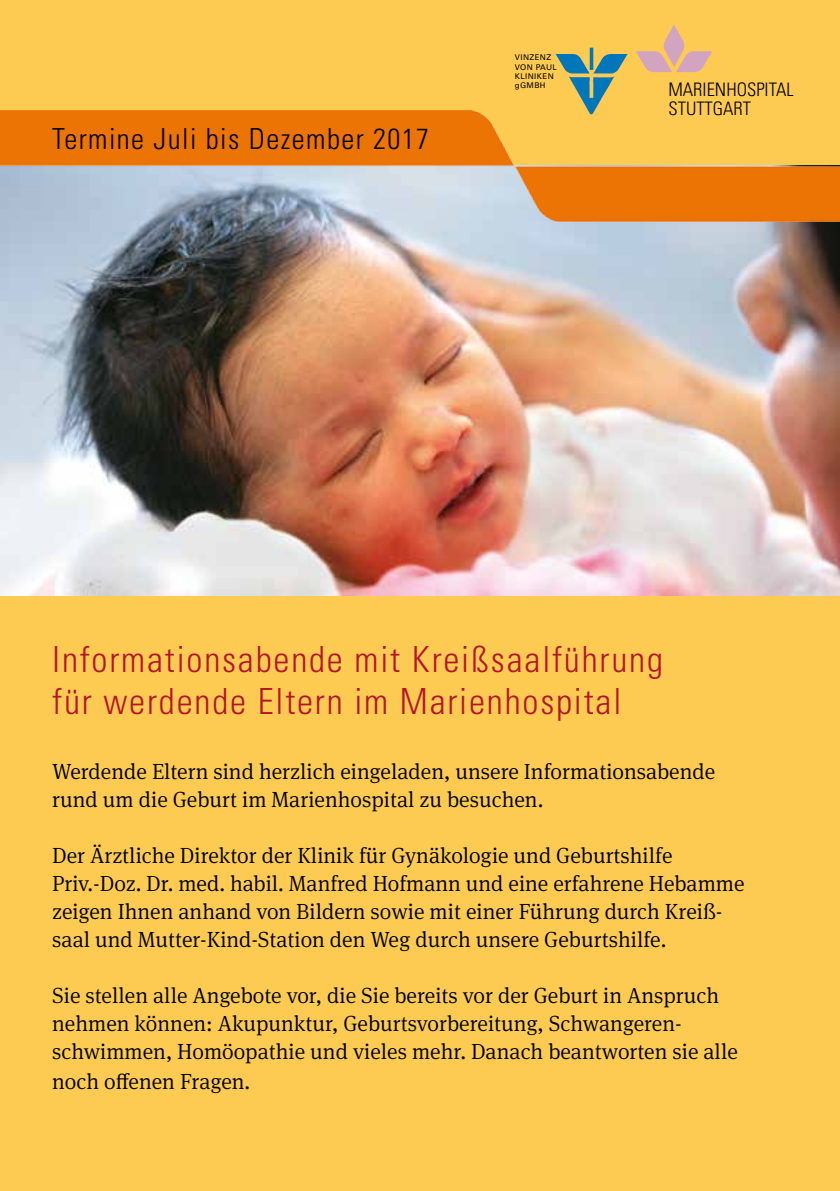
<style>
.page{position:relative;width:840px;height:1191px;background:#fff}
.page>*{position:absolute;margin:0;border:0;box-sizing:border-box;transform-origin:0 0}
.t1{font:300 condensed 36px/42px "Univers";letter-spacing:.05em;color:#b5152b}
.t2{font:300 condensed 29px "Univers";letter-spacing:.05em;color:#000}
.t3{font:300 22px/28px "Meta Serif OT";color:#000}
.t4{font:300 condensed 18.6px/19px "Univers";color:#000}
.t5{font:7.8px/9.4px "Univers";letter-spacing:.05em;color:#000}
</style>
<div class="page">
<div style="left:0;top:0;width:839px;height:1191px;background:#fdcb52"></div>
<img style="left:0;top:166px;width:839px;height:429px">
<img style="left:0;top:110px;width:523px;height:73px">
<img style="left:636px;top:25px;width:75px;height:47px">
<img style="left:555px;top:48px;width:72px;height:26px">
<h2 class="t2" style="left:52px;top:121px;width:378px">Termine Juli bis Dezember 2017</h2>
<p class="t5" style="left:514px;top:53px;width:44px">VINZENZ<br>VON PAUL<br>KLINIKEN gGMBH</p>
<p class="t4" style="left:668px;top:80px;width:127px">MARIENHOSPITAL<br>STUTTGART</p>
<h1 class="t1" style="left:52px;top:639px;width:612px">Informationsabende mit Kreißsaalführung für werdende Eltern im Marienhospital</h1>
<p class="t3" style="left:52px;top:757px;width:664px">Werdende Eltern sind herzlich eingeladen, unsere Informationsabende rund um die Geburt im Marienhospital zu besuchen.</p>
<p class="t3" style="left:52px;top:841px;width:693px">Der Ärztliche Direktor der Klinik für Gynäkologie und Geburtshilfe Priv.-Doz. Dr. med. habil. Manfred Hofmann und eine erfahrene Hebamme zeigen Ihnen anhand von Bildern sowie mit einer Führung durch Kreiß&shy;saal und Mutter-Kind-Station den Weg durch unsere Geburtshilfe.</p>
<p class="t3" style="left:52px;top:981px;width:686px">Sie stellen alle Angebote vor, die Sie bereits vor der Geburt in Anspruch nehmen können: Akupunktur, Geburtsvorbereitung, Schwangeren&shy;schwimmen, Homöopathie und vieles mehr. Danach beantworten sie alle</p>
<p class="t3" style="left:52px;top:1067px;width:199px">noch offenen Fragen.</p>
</div>
